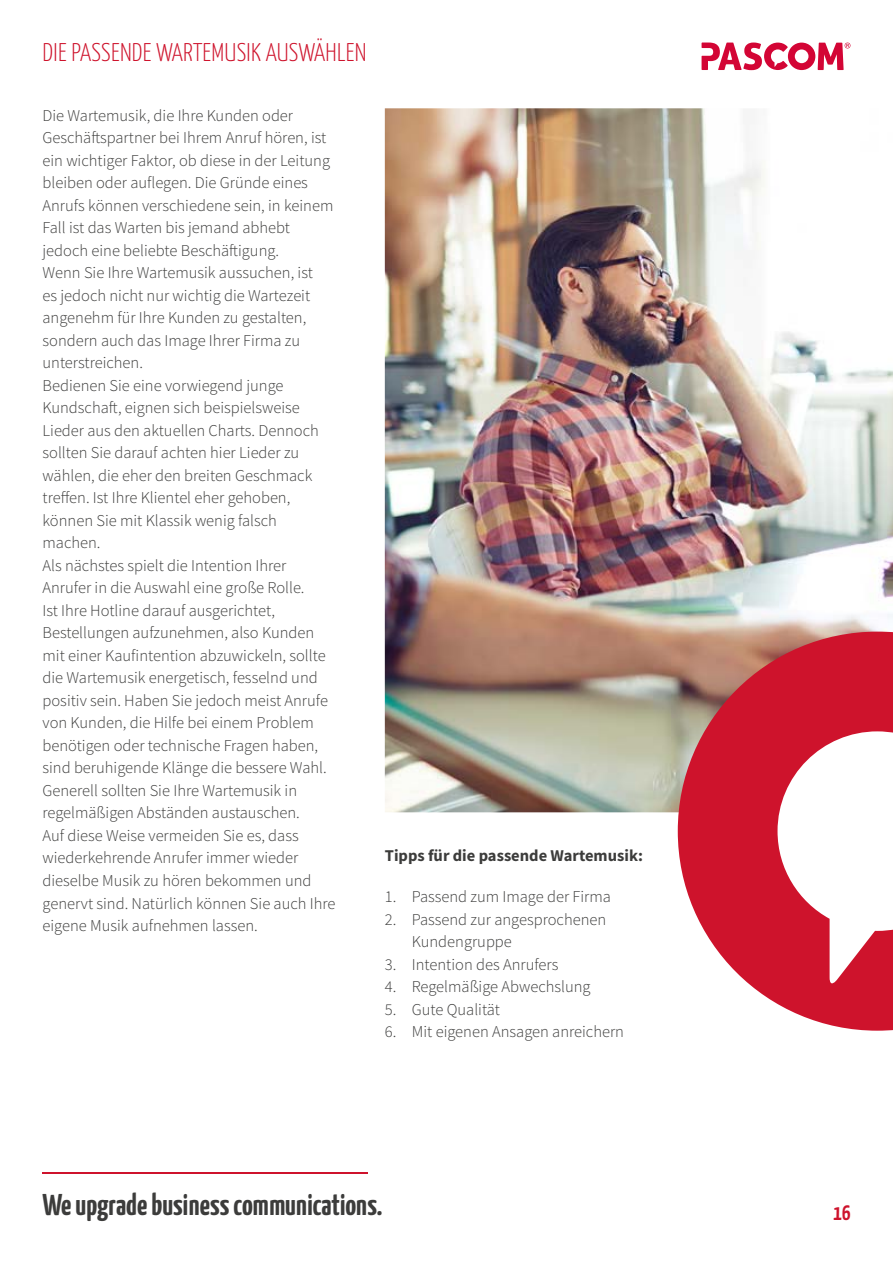
<style>
.page{position:relative;width:893px;height:1263px;background:#fff}
.page>*{position:absolute;margin:0;border:0;box-sizing:border-box;transform-origin:0 0}
.t1{font:700 30px "Yanone Kaffeesatz";color:#3c3c3b}
.t2{font:300 25.5px "Yanone Kaffeesatz";letter-spacing:.01em;color:#ce132c}
.t3{font:700 21px "Yanone Kaffeesatz";color:#ce132c}
.t4{font:300 16.5px/22.5px "Source Sans Pro";color:#3c3c3b}
.t5{font:700 16.5px "Source Sans Pro";color:#3c3c3b}
</style>
<div class="page">
<hr style="left:43px;top:1173px;width:325px;height:1px;background:#ce132c">
<svg style="left:702px;top:43px;width:148px;height:27px"></svg>
<img style="left:385px;top:108px;width:508px;height:704px">
<svg style="left:678px;top:632px;width:215px;height:399px;fill:#ce132c"></svg>
<h2 class="t2" style="left:43px;top:34px;width:325px">DIE PASSENDE WARTEMUSIK AUSWÄHLEN</h2>
<p class="t4" style="left:43px;top:104px;width:294px">Die Wartemusik, die Ihre Kunden oder Geschäftspartner bei Ihrem Anruf hören, ist ein wichtiger Faktor, ob diese in der Leitung bleiben oder auflegen. Die Gründe eines Anrufs können verschiedene sein, in keinem Fall ist das Warten bis jemand abhebt jedoch eine beliebte Beschäftigung.<br>Wenn Sie Ihre Wartemusik aussuchen, ist<br>es jedoch nicht nur wichtig die Wartezeit angenehm für Ihre Kunden zu gestalten, sondern auch das Image Ihrer Firma zu unterstreichen.<br>Bedienen Sie eine vorwiegend junge Kundschaft, eignen sich beispielsweise Lieder aus den aktuellen Charts. Dennoch sollten Sie darauf achten hier Lieder zu wählen, die eher den breiten Geschmack treffen. Ist Ihre Klientel eher gehoben, können Sie mit Klassik wenig falsch machen.<br>Als nächstes spielt die Intention Ihrer Anrufer in die Auswahl eine große Rolle.<br>Ist Ihre Hotline darauf ausgerichtet, Bestellungen aufzunehmen, also Kunden mit einer Kaufintention abzuwickeln, sollte die Wartemusik energetisch, fesselnd und positiv sein. Haben Sie jedoch meist Anrufe von Kunden, die Hilfe bei einem Problem benötigen oder technische Fragen haben, sind beruhigende Klänge die bessere Wahl.<br>Generell sollten Sie Ihre Wartemusik in regelmäßigen Abständen austauschen.<br>Auf diese Weise vermeiden Sie es, dass wiederkehrende Anrufer immer wieder dieselbe Musik zu hören bekommen und genervt sind. Natürlich können Sie auch Ihre eigene Musik aufnehmen lassen.</p>
<p class="t5" style="left:385px;top:844px;width:260px">Tipps für die passende Wartemusik:</p>
<p class="t4" style="left:385px;top:885px;width:228px">1. Passend zum Image der Firma</p>
<p class="t4" style="left:412px;top:908px;width:196px;text-indent:-27px">2. Passend zur angesprochenen<br>Kundengruppe</p>
<p class="t4" style="left:385px;top:953px;width:175px">3. Intention des Anrufers</p>
<p class="t4" style="left:385px;top:975px;width:207px">4. Regelmäßige Abwechslung</p>
<p class="t4" style="left:385px;top:998px;width:117px">5. Gute Qualität</p>
<p class="t4" style="left:385px;top:1020px;width:241px">6. Mit eigenen Ansagen anreichern</p>
<h1 class="t1" style="left:43px;top:1183px;width:342px">We upgrade business communications.</h1>
<p class="t3" style="left:834px;top:1198px;width:18px">16</p>
</div>
